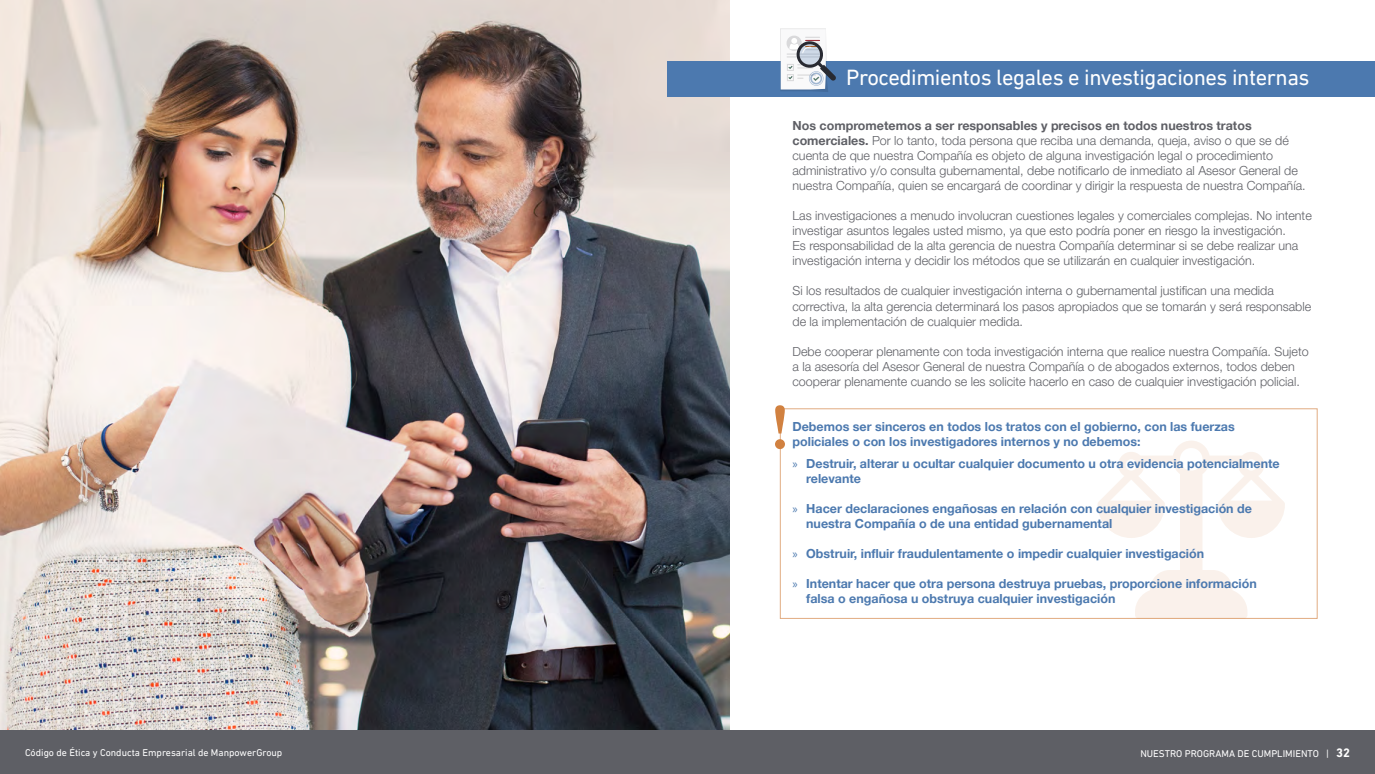
<style>
.page{position:relative;width:1375px;height:774px;background:#fff}
.page>*{position:absolute;margin:0;border:0;box-sizing:border-box;transform-origin:0 0}
.t1{font:22.5px "DIN Next LT Pro";letter-spacing:-.02em;color:#fff}
.t2{font:300 12.5px/15px "Helvetica Neue LT Pro";color:#5e5f65}
.t3{font:700 12.5px/15px "Helvetica Neue LT Pro";color:#4c79af}
.t4{font:10px "DIN Next LT Pro";color:#fff}
.s1{font-weight:700}
.s2{font-family:"Myriad Pro";font-weight:400}
.s3{font-weight:700;font-size:12.5px}
</style>
<div class="page">
<img style="left:0;top:0;width:730px;height:730px">
<div style="left:668px;top:61px;width:707px;height:35px;background:#4c79af"></div>
<svg style="left:775px;top:405px;width:10px;height:44px"></svg>
<svg style="left:780px;top:28px;width:56px;height:64px"></svg>
<svg style="left:1098px;top:441px;width:187px;height:178px"></svg>
<div style="left:0;top:730px;width:1375px;height:44px;background:#5e5f65"></div>
<h1 class="t1" style="left:846px;top:65px;width:465px">Procedimientos legales e investigaciones internas</h1>
<p class="t2" style="left:792px;top:118px;width:512px"><span class="s1">Nos comprometemos a ser responsables y precisos en todos nuestros tratos comerciales.</span> Por lo tanto, toda persona que reciba una demanda, queja, aviso o que se dé cuenta de que nuestra Compañía es objeto de alguna investigación legal o procedimiento administrativo y/o consulta gubernamental, debe notificarlo de inmediato al Asesor General de nuestra Compañía, quien se encargará de coordinar y dirigir la respuesta de nuestra Compañía.</p>
<p class="t2" style="left:792px;top:208px;width:521px">Las investigaciones a menudo involucran cuestiones legales y comerciales complejas. No intente investigar asuntos legales usted mismo, ya que esto podría poner en riesgo la investigación.<br>Es responsabilidad de la alta gerencia de nuestra Compañía determinar si se debe realizar una investigación interna y decidir los métodos que se utilizarán en cualquier investigación.</p>
<p class="t2" style="left:792px;top:283px;width:520px">Si los resultados de cualquier investigación interna o gubernamental justifican una medida correctiva, la alta gerencia determinará los pasos apropiados que se tomarán y será responsable de la implementación de cualquier medida.</p>
<p class="t2" style="left:792px;top:343px;width:518px">Debe cooperar plenamente con toda investigación interna que realice nuestra Compañía. Sujeto a la asesoría del Asesor General de nuestra Compañía o de abogados externos, todos deben cooperar plenamente cuando se les solicite hacerlo en caso de cualquier investigación policial.</p>
<p class="t3" style="left:792px;top:418px;width:444px">Debemos ser sinceros en todos los tratos con el gobierno, con las fuerzas policiales o con los investigadores internos y no debemos:</p>
<p class="t3" style="left:806px;top:456px;width:475px;text-indent:-14px"><span class="s2">»</span> Destruir, alterar u ocultar cualquier documento u otra evidencia potencialmente relevante</p>
<p class="t3" style="left:806px;top:501px;width:447px;text-indent:-14px"><span class="s2">»</span> Hacer declaraciones engañosas en relación con cualquier investigación de nuestra Compañía o de una entidad gubernamental</p>
<p class="t3" style="left:792px;top:546px;width:413px"><span class="s2">»</span> Obstruir, influir fraudulentamente o impedir cualquier investigación</p>
<p class="t3" style="left:806px;top:576px;width:452px;text-indent:-14px"><span class="s2">»</span> Intentar hacer que otra persona destruya pruebas, proporcione información falsa o engañosa u obstruya cualquier investigación</p>
<p class="t4" style="left:25px;top:746px;width:259px">Código de Ética y Conducta Empresarial de ManpowerGroup</p>
<p class="t4" style="left:1140px;top:747px;width:211px">NUESTRO PROGRAMA DE CUMPLIMIENTO | <span class="s3">32</span></p>
</div>
